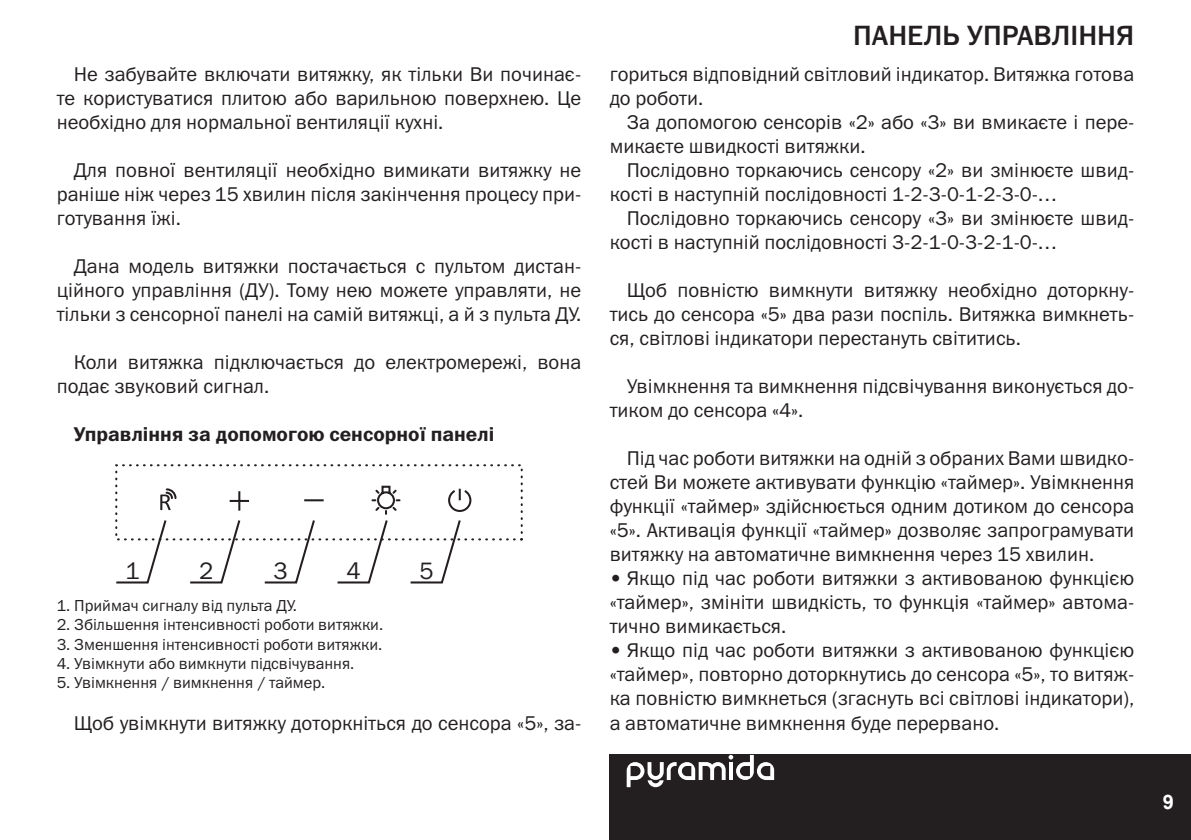
<style>
.page{position:relative;width:1191px;height:840px;background:#fff}
.page>*{position:absolute;margin:0;border:0;box-sizing:border-box;transform-origin:0 0}
.Раздел_Right{font:28px "Franklin Gothic Medium C";color:#231f20}
.t1{font:24.6px "Franklin Gothic";color:#231f20}
.Main_text{font:20px/24px "Franklin Gothic Book C";color:#231f20;text-align:justify}
.Main_text-2{font:20px "Franklin Gothic Demi C";color:#231f20}
.t2{font:700 20px "Arial";color:#fff}
.Snosky{font:16px "Franklin Gothic Book C";color:#231f20}
</style>
<div class="page">
<div style="left:609px;top:754px;width:582px;height:85px;background:#231f20"></div>
<svg style="left:626px;top:754px;width:148px;height:32px"></svg>
<svg style="left:115px;top:519px;width:53px;height:65px"></svg>
<svg style="left:188px;top:520px;width:53px;height:64px"></svg>
<svg style="left:263px;top:520px;width:52px;height:64px"></svg>
<svg style="left:408px;top:488px;width:64px;height:96px"></svg>
<svg style="left:231px;top:492px;width:17px;height:17px"></svg>
<svg style="left:305px;top:499px;width:18px;height:2px"></svg>
<svg style="left:335px;top:485px;width:66px;height:99px"></svg>
<svg style="left:160px;top:488px;width:17px;height:22px"></svg>
<p class="Main_text" style="left:57px;top:62px;width:526px;text-indent:17px">Не забувайте включати витяжку, як тільки Ви починає&shy;те користуватися плитою або варильною поверхнею. Це необхідно для нормальної вентиляції кухні.</p>
<p class="Main_text" style="left:57px;top:158px;width:526px;text-indent:17px">Для повної вентиляції необхідно вимикати витяжку не раніше ніж через 15 хвилин після закінчення процесу при&shy;готування їжі.</p>
<p class="Main_text" style="left:57px;top:254px;width:526px;text-indent:17px">Дана модель витяжки постачається с пультом дистан&shy;ційного управління (ДУ). Тому нею можете управляти, не тільки з сенсорної панелі на самій витяжці, а й з пульта ДУ.</p>
<p class="Main_text" style="left:57px;top:350px;width:526px;text-indent:17px">Коли витяжка підключається до електромережі, вона подає звуковий сигнал.</p>
<p class="Main_text-2" style="left:74px;top:423px;width:422px">Управління за допомогою сенсорної панелі</p>
<p class="t1" style="left:125px;top:555px;width:16px">1</p>
<p class="t1" style="left:199px;top:555px;width:16px">2</p>
<p class="t1" style="left:274px;top:555px;width:16px">3</p>
<p class="t1" style="left:346px;top:555px;width:16px">4</p>
<p class="t1" style="left:419px;top:555px;width:16px">5</p>
<p class="Snosky" style="left:57px;top:596px;width:242px">1. Приймач сигналу від пульта ДУ.</p>
<p class="Snosky" style="left:57px;top:615px;width:328px">2. Збільшення інтенсивності роботи витяжки.</p>
<p class="Snosky" style="left:57px;top:634px;width:327px">3. Зменшення інтенсивності роботи витяжки.</p>
<p class="Snosky" style="left:57px;top:654px;width:299px">4. Увімкнути або вимкнути підсвічування.</p>
<p class="Snosky" style="left:57px;top:673px;width:270px">5. Увімкнення / вимкнення / таймер.</p>
<p class="Main_text" style="left:74px;top:710px;width:509px">Щоб увімкнути витяжку доторкніться до сенсора «5», за-</p>
<p class="Раздел_Right" style="left:853px;top:20px;width:282px">ПАНЕЛЬ УПРАВЛІННЯ</p>
<p class="Main_text" style="left:609px;top:62px;width:526px">гориться відповідний світловий індикатор. Витяжка готова до роботи.</p>
<p class="Main_text" style="left:609px;top:110px;width:526px;text-indent:17px">За допомогою сенсорів «2» або «3» ви вмикаєте і пере&shy;микаєте швидкості витяжки.</p>
<p class="Main_text" style="left:609px;top:158px;width:526px;text-indent:17px">Послідовно торкаючись сенсору «2» ви змінюєте швид&shy;кості в наступній послідовності 1-2-3-0-1-2-3-0-…</p>
<p class="Main_text" style="left:609px;top:206px;width:526px;text-indent:17px">Послідовно торкаючись сенсору «3» ви змінюєте швид&shy;кості в наступній послідовності 3-2-1-0-3-2-1-0-…</p>
<p class="Main_text" style="left:609px;top:278px;width:526px;text-indent:17px">Щоб повністю вимкнути витяжку необхідно доторкну&shy;тись до сенсора «5» два рази поспіль. Витяжка вимкнеть&shy;ся, світлові індикатори перестануть світитись.</p>
<p class="Main_text" style="left:609px;top:374px;width:526px;text-indent:17px">Увімкнення та вимкнення підсвічування виконується до&shy;тиком до сенсора «4».</p>
<p class="Main_text" style="left:609px;top:446px;width:526px;text-indent:17px">Під час роботи витяжки на одній з обраних Вами швидко&shy;стей Ви можете активувати функцію «таймер». Увімкнення функції «таймер» здійснюється одним дотиком до сенсора «5». Активація функції «таймер» дозволяє запрограмувати витяжку на автоматичне вимкнення через 15 хвилин.</p>
<p class="Main_text" style="left:609px;top:566px;width:526px">• Якщо під час роботи витяжки з активованою функцією «таймер», змініти швидкість, то функція «таймер» автома&shy;тично вимикається.</p>
<p class="Main_text" style="left:609px;top:638px;width:526px">• Якщо під час роботи витяжки з активованою функцією «таймер», повторно доторкнутись до сенсора «5», то витяж&shy;ка повністю вимкнеться (згаснуть всі світлові індикатори), а автоматичне вимкнення буде перервано.</p>
<p class="t2" style="left:1162px;top:788px;width:13px">9</p>
</div>
